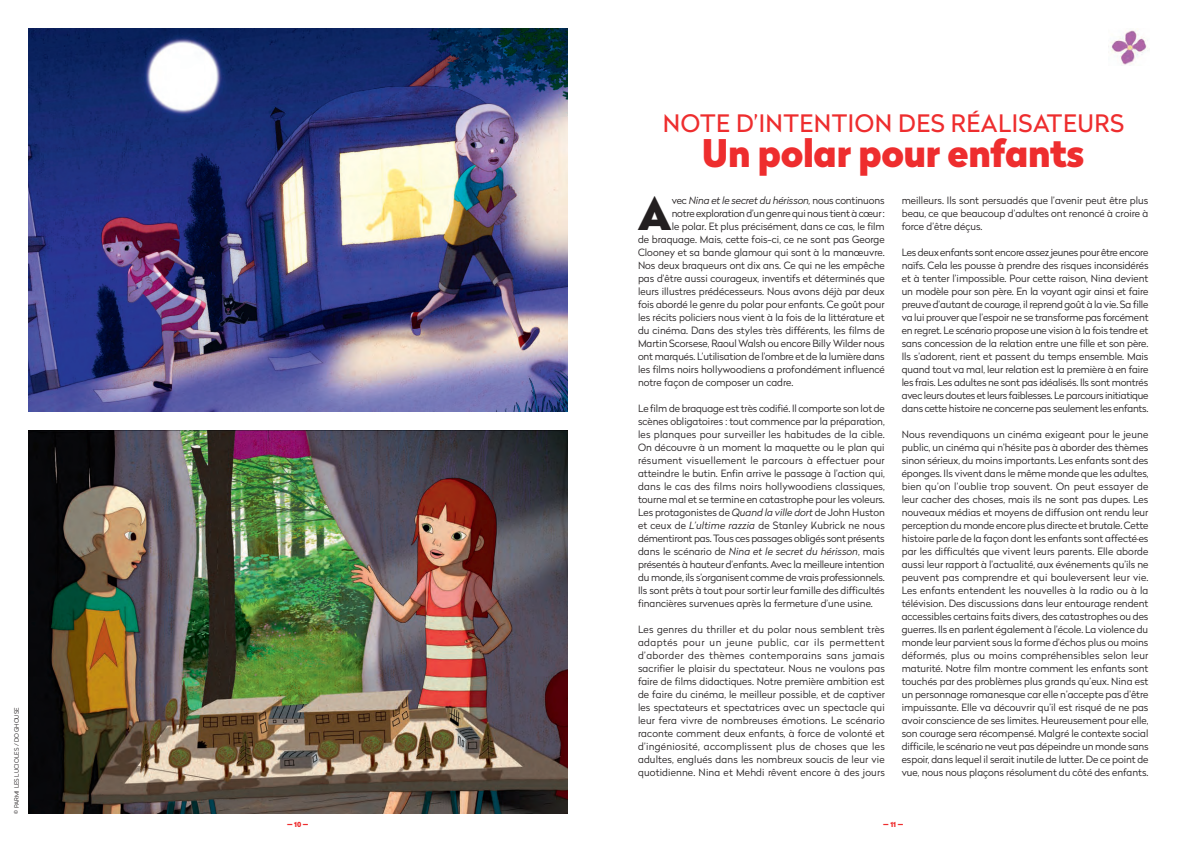
<style>
.page{position:relative;width:1191px;height:842px;background:#fff}
.page>*{position:absolute;margin:0;border:0;box-sizing:border-box;transform-origin:0 0}
.t1{font:900 45.4px "Radikal";color:#231f20}
.t2{font:900 38px "Radikal";letter-spacing:-.02em;color:#ee2d2e}
.t3{font:24px "Radikal";letter-spacing:.02em;color:#ee2d2e}
.t4{font:300 10px/13px "Radikal";color:#231f20;text-align:justify}
.t5{font:italic 300 10px "Radikal";letter-spacing:-.01em;color:#231f20}
.t6{font:900 7px "Radikal";color:#ee2d2e}
.t7{font:300 6px "Radikal";letter-spacing:.02em;color:#231f20}
.s1{font-style:normal}
.s2{font-style:italic}
</style>
<div class="page">
<img style="left:28px;top:28px;width:539px;height:383px">
<img style="left:28px;top:431px;width:539px;height:383px">
<img style="left:1108px;top:30px;width:39px;height:35px">
<p class="t7" style="left:12px;top:814px;width:108px;rotate:-90deg">© PARMI LES LUCIOLES / DOGHOUSE</p>
<h3 class="t3" style="left:663px;top:106px;width:463px">NOTE D’INTENTION DES RÉALISATEURS</h3>
<h2 class="t2" style="left:702px;top:125px;width:384px">Un polar pour enfants</h2>
<h1 class="t1" style="left:638px;top:179px;width:35px">A</h1>
<p class="t5" style="left:671px;top:193px;width:214px"><span class="s1">vec</span> Nina et le secret du hérisson, <span class="s1">nous continuons</span></p>
<p class="t4" style="left:671px;top:206px;width:215px">notre exploration d’un genre qui nous tient à cœur:</p>
<p class="t4" style="left:671px;top:219px;width:214px">le polar. Et plus précisément, dans ce cas, le film</p>
<p class="t4" style="left:638px;top:232px;width:248px">de braquage. Mais, cette fois-ci, ce ne sont pas George</p>
<p class="t4" style="left:638px;top:245px;width:248px">Clooney et sa bande glamour qui sont à la manœuvre.</p>
<p class="t4" style="left:638px;top:258px;width:248px">Nos deux braqueurs ont dix ans. Ce qui ne les empêche</p>
<p class="t4" style="left:638px;top:271px;width:248px">pas d’être aussi courageux, inventifs et déterminés que</p>
<p class="t4" style="left:638px;top:284px;width:248px">leurs illustres prédécesseurs. Nous avons déjà par deux</p>
<p class="t4" style="left:638px;top:297px;width:248px">fois abordé le genre du polar pour enfants. Ce goût pour</p>
<p class="t4" style="left:638px;top:310px;width:248px">les récits policiers nous vient à la fois de la littérature et</p>
<p class="t4" style="left:638px;top:323px;width:248px">du cinéma. Dans des styles très différents, les films de</p>
<p class="t4" style="left:638px;top:336px;width:248px">Martin Scorsese, Raoul Walsh ou encore Billy Wilder nous</p>
<p class="t4" style="left:638px;top:349px;width:248px">ont marqués. L’utilisation de l’ombre et de la lumière dans</p>
<p class="t4" style="left:638px;top:362px;width:248px">les films noirs hollywoodiens a profondément influencé</p>
<p class="t4" style="left:638px;top:375px;width:157px">notre façon de composer un cadre.</p>
<p class="t4" style="left:638px;top:401px;width:248px">Le film de braquage est très codifié. Il comporte son lot de scènes obligatoires : tout commence par la préparation, les planques pour surveiller les habitudes de la cible.<br>On découvre à un moment la maquette ou le plan qui résument visuellement le parcours à effectuer pour atteindre le butin. Enfin arrive le passage à l’action qui, dans le cas des films noirs hollywoodiens classiques, tourne mal et se termine en catastrophe pour les voleurs.<br>Les protagonistes de <span class="s2">Quand la ville dort</span> de John Huston et ceux de <span class="s2">L’ultime razzia</span> de Stanley Kubrick ne nous démentiront pas. Tous ces passages obligés sont présents dans le scénario de <span class="s2">Nina et le secret du hérisson</span>, mais présentés à hauteur d’enfants. Avec la meilleure intention du monde, ils s’organisent comme de vrais professionnels.<br>Ils sont prêts à tout pour sortir leur famille des difficultés financières survenues après la fermeture d’une usine.</p>
<p class="t4" style="left:638px;top:622px;width:248px">Les genres du thriller et du polar nous semblent très adaptés pour un jeune public, car ils permettent d’aborder des thèmes contemporains sans jamais sacrifier le plaisir du spectateur. Nous ne voulons pas faire de films didactiques. Notre première ambition est de faire du cinéma, le meilleur possible, et de captiver les spectateurs et spectatrices avec un spectacle qui leur fera vivre de nombreuses émotions. Le scénario raconte comment deux enfants, à force de volonté et d’ingéniosité, accomplissent plus de choses que les adultes, englués dans les nombreux soucis de leur vie quotidienne. Nina et Mehdi rêvent encore à des jours</p>
<p class="t4" style="left:901px;top:193px;width:248px">meilleurs. Ils sont persuadés que l’avenir peut être plus beau, ce que beaucoup d’adultes ont renoncé à croire à force d’être déçus.</p>
<p class="t4" style="left:901px;top:245px;width:248px">Les deux enfants sont encore assez jeunes pour être encore naïfs. Cela les pousse à prendre des risques inconsidérés et à tenter l’impossible. Pour cette raison, Nina devient un modèle pour son père. En la voyant agir ainsi et faire preuve d’autant de courage, il reprend goût à la vie. Sa fille va lui prouver que l’espoir ne se transforme pas forcément en regret. Le scénario propose une vision à la fois tendre et sans concession de la relation entre une fille et son père.<br>Ils s’adorent, rient et passent du temps ensemble. Mais quand tout va mal, leur relation est la première à en faire les frais. Les adultes ne sont pas idéalisés. Ils sont montrés avec leurs doutes et leurs faiblesses. Le parcours initiatique dans cette histoire ne concerne pas seulement les enfants.</p>
<p class="t4" style="left:901px;top:427px;width:248px">Nous revendiquons un cinéma exigeant pour le jeune public, un cinéma qui n’hésite pas à aborder des thèmes sinon sérieux, du moins importants. Les enfants sont des éponges. Ils vivent dans le même monde que les adultes, bien qu’on l’oublie trop souvent. On peut essayer de leur cacher des choses, mais ils ne sont pas dupes. Les nouveaux médias et moyens de diffusion ont rendu leur perception du monde encore plus directe et brutale. Cette histoire parle de la façon dont les enfants sont affecté·es par les difficultés que vivent leurs parents. Elle aborde aussi leur rapport à l’actualité, aux événements qu’ils ne peuvent pas comprendre et qui bouleversent leur vie.<br>Les enfants entendent les nouvelles à la radio ou à la télévision. Des discussions dans leur entourage rendent accessibles certains faits divers, des catastrophes ou des guerres. Ils en parlent également à l’école. La violence du monde leur parvient sous la forme d’échos plus ou moins déformés, plus ou moins compréhensibles selon leur maturité. Notre film montre comment les enfants sont touchés par des problèmes plus grands qu’eux. Nina est un personnage romanesque car elle n’accepte pas d’être impuissante. Elle va découvrir qu’il est risqué de ne pas avoir conscience de ses limites. Heureusement pour elle, son courage sera récompensé. Malgré le contexte social difficile, le scénario ne veut pas dépeindre un monde sans espoir, dans lequel il serait inutile de lutter. De ce point de vue, nous nous plaçons résolument du côté des enfants.</p>
<p class="t6" style="left:287px;top:819px;width:23px">— 10 —</p>
<p class="t6" style="left:883px;top:819px;width:21px">— 11 —</p>
</div>
